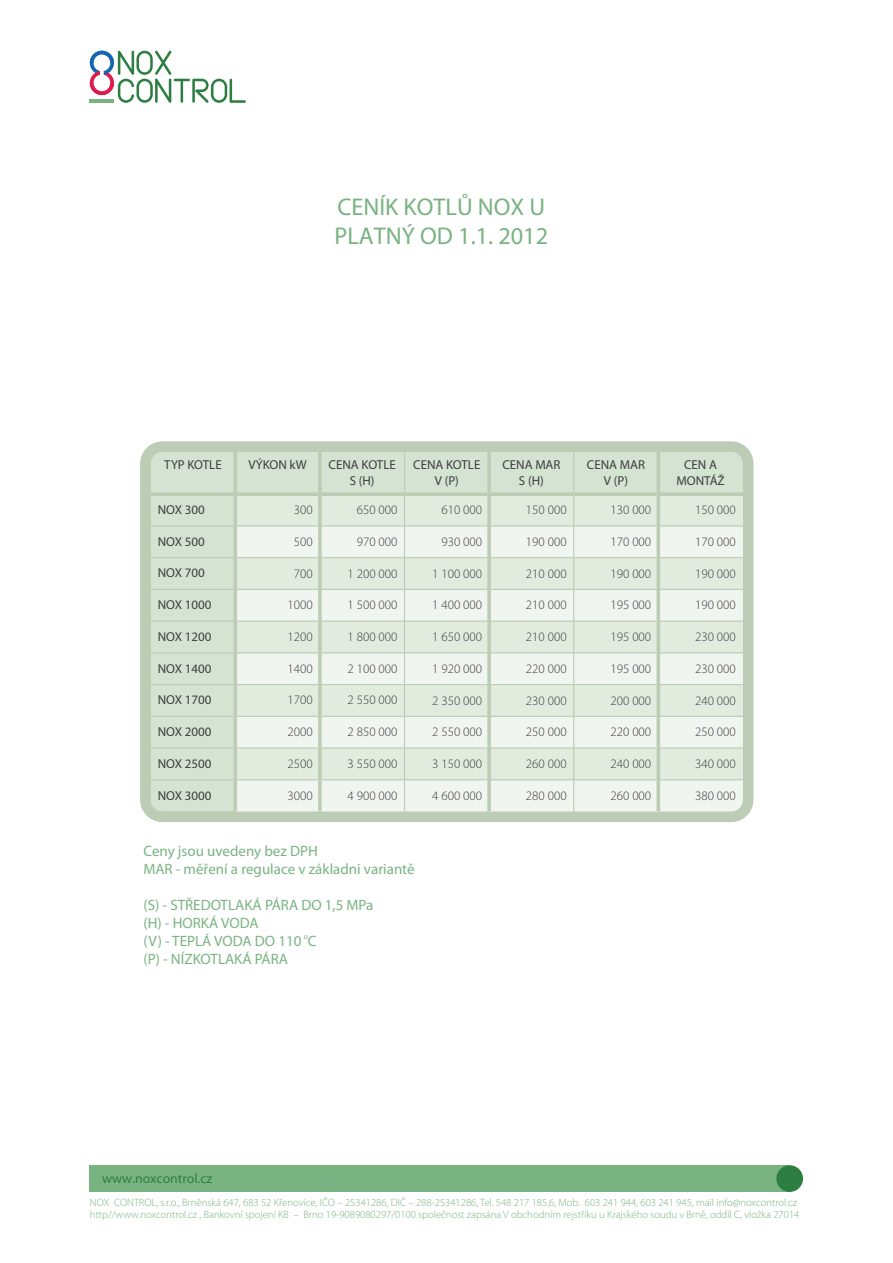
<style>
.page{position:relative;width:893px;height:1263px;background:#fff}
.page>*{position:absolute;margin:0;border:0;box-sizing:border-box;transform-origin:0 0}
.t1{font:24.3px/29.1px "Myriad Pro";color:#79b382}
.t2{font:15px/18px "Myriad Pro";color:#79b382}
.t3{font:13.65px "Myriad Pro";color:#2d7e41}
.t4{font:300 12.9px "Myriad Pro";color:#3e3e3f}
.t5{font:12.9px/15.3px "Myriad Pro";color:#3e3e3f;text-align:center}
.t6{font:300 10.65px/12.8px "Myriad Pro";color:#79b382}
.t7{font:7.65px "Myriad Pro";color:#79b382}
</style>
<div class="page">
<svg style="left:90px;top:51px;width:156px;height:52px"></svg>
<div style="left:89px;top:1165px;width:701px;height:27px;background:#79b382"></div>
<div style="left:776px;top:1165px;width:27px;height:27px;background:#2d7e41;border-radius:50%"></div>
<svg style="left:140px;top:441px;width:613px;height:381px;background:#beceb8"></svg>
<svg style="left:151px;top:452px;width:592px;height:359px"></svg>
<h1 class="t1" style="left:335px;top:192px;width:215px">CENÍK KOTLŮ NOX U<br>PLATNÝ OD 1.1. 2012</h1>
<p class="t5" style="left:164px;top:457px;width:59px">TYP KOTLE</p>
<p class="t5" style="left:249px;top:457px;width:60px">VÝKON kW</p>
<p class="t5" style="left:329px;top:457px;width:69px">CENA KOTLE<br>S (H)</p>
<p class="t5" style="left:413px;top:457px;width:69px">CENA KOTLE<br>V (P)</p>
<p class="t5" style="left:502px;top:457px;width:60px">CENA MAR<br>S (H)</p>
<p class="t5" style="left:587px;top:457px;width:60px">CENA MAR<br>V (P)</p>
<p class="t5" style="left:676px;top:457px;width:50px">CEN A<br>MONTÁŽ</p>
<p class="t5" style="left:158px;top:502px;width:49px">NOX 300</p>
<p class="t5" style="left:158px;top:533px;width:49px">NOX 500</p>
<p class="t5" style="left:158px;top:565px;width:49px">NOX 700</p>
<p class="t5" style="left:158px;top:597px;width:55px">NOX 1000</p>
<p class="t5" style="left:158px;top:629px;width:55px">NOX 1200</p>
<p class="t5" style="left:158px;top:660px;width:55px">NOX 1400</p>
<p class="t5" style="left:158px;top:692px;width:55px">NOX 1700</p>
<p class="t5" style="left:158px;top:724px;width:55px">NOX 2000</p>
<p class="t5" style="left:158px;top:756px;width:55px">NOX 2500</p>
<p class="t5" style="left:158px;top:787px;width:55px">NOX 3000</p>
<p class="t4" style="left:294px;top:502px;width:20px">300</p>
<p class="t4" style="left:294px;top:534px;width:20px">500</p>
<p class="t4" style="left:294px;top:565px;width:20px">700</p>
<p class="t4" style="left:288px;top:597px;width:27px">1000</p>
<p class="t4" style="left:288px;top:629px;width:27px">1200</p>
<p class="t4" style="left:288px;top:661px;width:27px">1400</p>
<p class="t4" style="left:288px;top:692px;width:27px">1700</p>
<p class="t4" style="left:288px;top:724px;width:27px">2000</p>
<p class="t4" style="left:288px;top:756px;width:27px">2500</p>
<p class="t4" style="left:288px;top:787px;width:27px">3000</p>
<p class="t4" style="left:357px;top:502px;width:42px">650 000</p>
<p class="t4" style="left:357px;top:534px;width:42px">970 000</p>
<p class="t4" style="left:348px;top:565px;width:51px">1 200 000</p>
<p class="t4" style="left:348px;top:597px;width:51px">1 500 000</p>
<p class="t4" style="left:348px;top:629px;width:51px">1 800 000</p>
<p class="t4" style="left:348px;top:661px;width:51px">2 100 000</p>
<p class="t4" style="left:348px;top:692px;width:51px">2 550 000</p>
<p class="t4" style="left:348px;top:724px;width:51px">2 850 000</p>
<p class="t4" style="left:348px;top:756px;width:51px">3 550 000</p>
<p class="t4" style="left:348px;top:788px;width:51px">4 900 000</p>
<p class="t4" style="left:441px;top:502px;width:42px">610 000</p>
<p class="t4" style="left:441px;top:534px;width:42px">930 000</p>
<p class="t4" style="left:432px;top:565px;width:51px">1 100 000</p>
<p class="t4" style="left:432px;top:597px;width:51px">1 400 000</p>
<p class="t4" style="left:432px;top:629px;width:51px">1 650 000</p>
<p class="t4" style="left:432px;top:661px;width:51px">1 920 000</p>
<p class="t4" style="left:432px;top:692px;width:51px">2 350 000</p>
<p class="t4" style="left:432px;top:724px;width:51px">2 550 000</p>
<p class="t4" style="left:432px;top:756px;width:51px">3 150 000</p>
<p class="t4" style="left:432px;top:788px;width:51px">4 600 000</p>
<p class="t4" style="left:526px;top:502px;width:42px">150 000</p>
<p class="t4" style="left:526px;top:534px;width:42px">190 000</p>
<p class="t4" style="left:526px;top:565px;width:42px">210 000</p>
<p class="t4" style="left:526px;top:597px;width:42px">210 000</p>
<p class="t4" style="left:526px;top:629px;width:42px">210 000</p>
<p class="t4" style="left:526px;top:661px;width:42px">220 000</p>
<p class="t4" style="left:526px;top:692px;width:42px">230 000</p>
<p class="t4" style="left:526px;top:724px;width:42px">250 000</p>
<p class="t4" style="left:526px;top:756px;width:42px">260 000</p>
<p class="t4" style="left:526px;top:788px;width:42px">280 000</p>
<p class="t4" style="left:611px;top:502px;width:42px">130 000</p>
<p class="t4" style="left:611px;top:534px;width:42px">170 000</p>
<p class="t4" style="left:611px;top:566px;width:42px">190 000</p>
<p class="t4" style="left:611px;top:597px;width:42px">195 000</p>
<p class="t4" style="left:611px;top:629px;width:42px">195 000</p>
<p class="t4" style="left:611px;top:661px;width:42px">195 000</p>
<p class="t4" style="left:611px;top:692px;width:42px">200 000</p>
<p class="t4" style="left:611px;top:724px;width:42px">220 000</p>
<p class="t4" style="left:611px;top:756px;width:42px">240 000</p>
<p class="t4" style="left:611px;top:788px;width:42px">260 000</p>
<p class="t4" style="left:695px;top:502px;width:42px">150 000</p>
<p class="t4" style="left:695px;top:534px;width:42px">170 000</p>
<p class="t4" style="left:695px;top:566px;width:42px">190 000</p>
<p class="t4" style="left:695px;top:597px;width:42px">190 000</p>
<p class="t4" style="left:695px;top:629px;width:42px">230 000</p>
<p class="t4" style="left:695px;top:661px;width:42px">230 000</p>
<p class="t4" style="left:695px;top:692px;width:42px">240 000</p>
<p class="t4" style="left:695px;top:724px;width:42px">250 000</p>
<p class="t4" style="left:695px;top:756px;width:42px">340 000</p>
<p class="t4" style="left:695px;top:788px;width:42px">380 000</p>
<p class="t2" style="left:143px;top:842px;width:273px">Ceny jsou uvedeny bez DPH<br>MAR - měření a regulace v základni variantě</p>
<p class="t2" style="left:143px;top:896px;width:231px">(S) - STŘEDOTLAKÁ PÁRA DO 1,5 MPa (H) - HORKÁ VODA<br>(V) - TEPLÁ VODA DO 110 C<br>(P) - NÍZKOTLAKÁ PÁRA</p>
<p class="t7" style="left:304px;top:931px;width:6px">o</p>
<p class="t3" style="left:102px;top:1169px;width:112px">www.noxcontrol.cz</p>
<p class="t6" style="left:90px;top:1195px;width:711px">NOX CONTROL, s.r.o., Brněnská 647, 683 52 Křenovice, IČO – 25341286, DIČ – 288-25341286, Tel. 548 217 185,6, Mob. 603 241 944, 603 241 945, mail info@noxcontrol.cz http//www.noxcontrol.cz , Bankovní spojení KB – Brno 19-9089080297/0100 společnost zapsána V obchodním rejstříku u Krajského soudu v Brně, oddíl C, vložka 27014</p>
</div>
